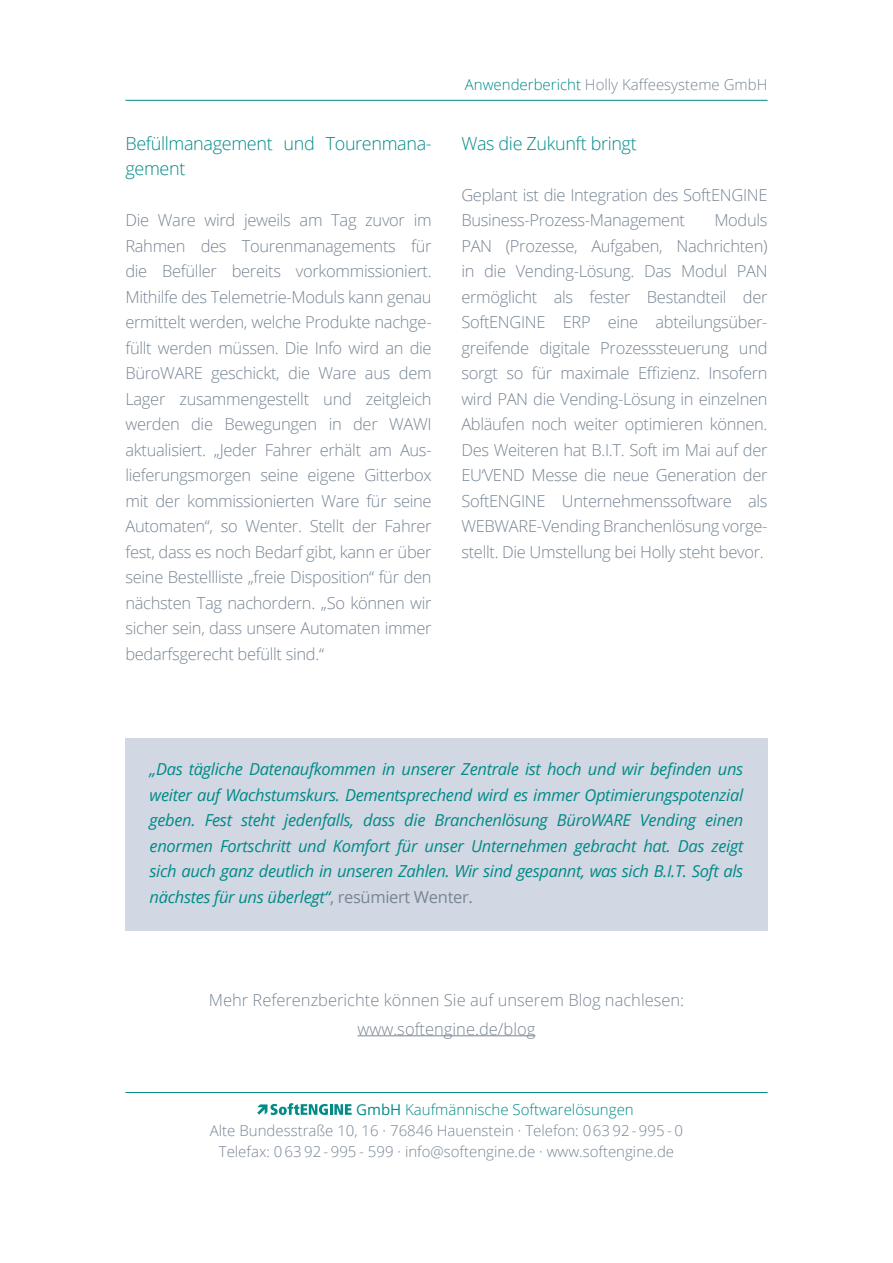
<style>
.page{position:relative;width:893px;height:1263px;background:#fff}
.page>*{position:absolute;margin:0;border:0;box-sizing:border-box;transform-origin:0 0}
.t1{font:300 18px/25.5px "Open Sans";letter-spacing:-.02em;color:#008a88}
.t2{font:300 16.5px/25.5px "Open Sans";letter-spacing:-.02em;color:#778594;text-align:justify}
.t3{font:italic 16.5px/25.5px "Open Sans";letter-spacing:-.02em;color:#008a88;text-align:justify}
.t4{font:300 16.5px/28.5px "Open Sans";color:#778594;text-align:center}
.t5{font:300 15px "Open Sans";color:#778594}
.t6{font:300 15px "Open Sans";color:#008a88}
.s1{color:#008a88}
.s2{font-style:normal;color:#778594}
.s3{font-weight:400}
</style>
<div class="page">
<hr style="left:125px;top:100px;width:642px;height:1px;background:#008a88">
<hr style="left:358px;top:1035px;width:177px;height:1px;background:#778594">
<hr style="left:125px;top:1092px;width:642px;height:1px;background:#008a88">
<svg style="left:257px;top:1103px;width:95px;height:12px"></svg>
<div style="left:125px;top:738px;width:642px;height:193px;background:#d2d8e3"></div>
<p class="t1" style="left:125px;top:130px;width:308px">Befüllmanagement und Tourenmana&shy;gement</p>
<p class="t2" style="left:125px;top:207px;width:308px">Die Ware wird jeweils am Tag zuvor im Rahmen des Tourenmanagements für die Befüller bereits vorkommissioniert.<br>Mithilfe des Telemetrie-Moduls kann genau ermittelt werden, welche Produkte nachge&shy;füllt werden müssen. Die Info wird an die BüroWARE geschickt, die Ware aus dem Lager zusammengestellt und zeitgleich werden die Bewegungen in der WAWI aktualisiert. „Jeder Fahrer erhält am Aus&shy;lieferungsmorgen seine eigene Gitterbox mit der kommissionierten Ware für seine Automaten“, so Wenter. Stellt der Fahrer fest, dass es noch Bedarf gibt, kann er über seine Bestellliste „freie Disposition“ für den nächsten Tag nachordern. „So können wir sicher sein, dass unsere Automaten immer bedarfsgerecht befüllt sind.“</p>
<p class="t5" style="left:465px;top:74px;width:304px"><span class="s1">Anwenderbericht</span> Holly Kaffeesysteme GmbH</p>
<p class="t1" style="left:461px;top:130px;width:177px">Was die Zukunft bringt</p>
<p class="t2" style="left:461px;top:182px;width:308px">Geplant ist die Integration des SoftENGINE<br>Business-Prozess-Management</p>
<p class="t2" style="left:461px;top:207px;width:308px;text-indent:253px">Moduls PAN (Prozesse, Aufgaben, Nachrichten) in die Vending-Lösung. Das Modul PAN ermöglicht als fester Bestandteil der SoftENGINE ERP eine abteilungsüber&shy;greifende digitale Prozesssteuerung und sorgt so für maximale Effizienz. Insofern wird PAN die Vending-Lösung in einzelnen Abläufen noch weiter optimieren können.<br>Des Weiteren hat B.I.T. Soft im Mai auf der EU‘VEND Messe die neue Generation der SoftENGINE Unternehmenssoftware als WEBWARE-Vending Branchenlösung vorge&shy;stellt. Die Umstellung bei Holly steht bevor.</p>
<p class="t3" style="left:150px;top:756px;width:595px">„Das tägliche Datenaufkommen in unserer Zentrale ist hoch und wir befinden uns weiter auf Wachstumskurs. Dementsprechend wird es immer Optimierungspotenzial geben. Fest steht jedenfalls, dass die Branchenlösung BüroWARE Vending einen enormen Fortschritt und Komfort für unser Unternehmen gebracht hat. Das zeigt sich auch ganz deutlich in unseren Zahlen. Wir sind gespannt, was sich B.I.T. Soft als nächstes für uns überlegt“<span class="s2">, resümiert Wenter.</span></p>
<p class="t4" style="left:209px;top:985px;width:477px">Mehr Referenzberichte können Sie auf unserem Blog nachlesen: www.softengine.de/blog</p>
<p class="t6" style="left:356px;top:1099px;width:279px"><span class="s3">GmbH</span> Kaufmännische Softwarelösungen</p>
<p class="t5" style="left:210px;top:1120px;width:475px">Alte Bundesstraße 10, 16 · 76846 Hauenstein · Telefon: 063 92 - 995 - 0</p>
<p class="t5" style="left:219px;top:1141px;width:457px">Telefax: 0 63 92 - 995 - 599 · info@softengine.de · www.softengine.de</p>
</div>
